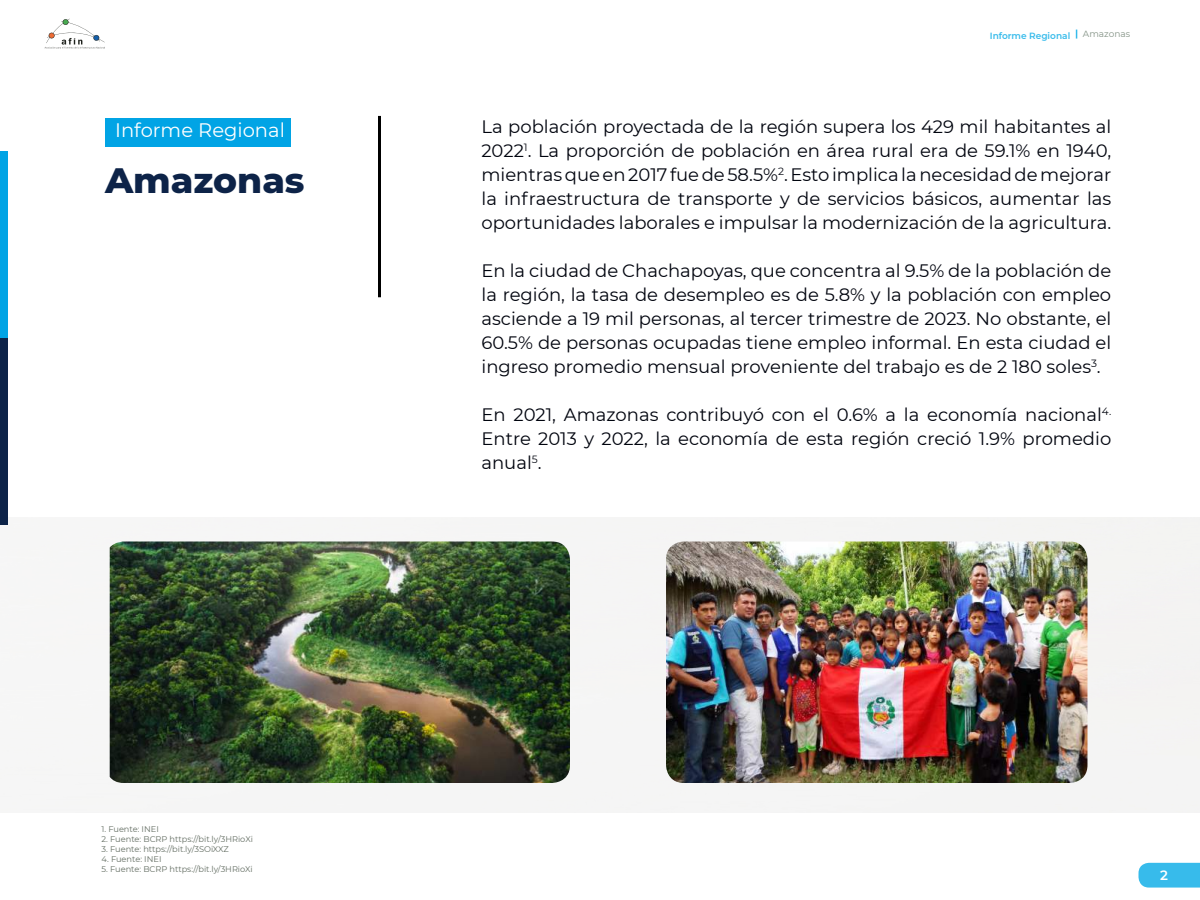
<style>
.page{position:relative;width:1200px;height:900px;background:#fff}
.page>*{position:absolute;margin:0;border:0;box-sizing:border-box;transform-origin:0 0}
.t1{font:800 36px "Montserrat";color:#0d2348}
.t2{font:19.5px "Montserrat";color:#fff}
.t3{font:18px/24px "Montserrat";color:#00040e;text-align:justify}
.t4{font:600 13.5px "Montserrat";color:#fff}
.t5{font:600 9px "Montserrat";color:#37bbeb}
.t6{font:9px "Montserrat";color:#849386}
.t7{font:8.25px "Montserrat";color:#636d62}
</style>
<div class="page">
<svg style="left:1138px;top:863px;width:62px;height:25px;background:#41beec"></svg>
<svg style="left:45px;top:19px;width:60px;height:30px"></svg>
<div style="left:106px;top:118px;width:185px;height:29px;background:#01a4e5"></div>
<hr style="left:378px;top:116px;width:3px;height:181px;background:#000">
<div style="left:0;top:151px;width:8px;height:187px;background:#01a4e5"></div>
<div style="left:0;top:338px;width:8px;height:187px;background:#0d2348"></div>
<img style="left:110px;top:542px;width:460px;height:241px">
<img style="left:666px;top:542px;width:422px;height:241px">
<p class="t2" style="left:115px;top:117px;width:171px">Informe Regional</p>
<h1 class="t1" style="left:105px;top:154px;width:201px">Amazonas</h1>
<p class="t7" style="left:101px;top:824px;width:59px">1. Fuente: INEI</p>
<p class="t7" style="left:101px;top:834px;width:153px">2. Fuente: BCRP https://bit.ly/3HRioXi</p>
<p class="t7" style="left:101px;top:843px;width:129px">3. Fuente: https://bit.ly/3SOiXXZ</p>
<p class="t7" style="left:101px;top:853px;width:62px">4. Fuente: INEI</p>
<p class="t7" style="left:101px;top:863px;width:153px">5. Fuente: BCRP https://bit.ly/3HRioXi</p>
<p class="t5" style="left:990px;top:29px;width:82px">Informe Regional</p>
<p class="t6" style="left:1083px;top:28px;width:49px">Amazonas</p>
<p class="t3" style="left:482px;top:114px;width:631px">La población proyectada de la región supera los 429 mil habitantes al 2022<sup>1</sup>. La proporción de población en área rural era de 59.1% en 1940, mientras que en 2017 fue de 58.5%<sup>2</sup>. Esto implica la necesidad de mejorar la infraestructura de transporte y de servicios básicos, aumentar las oportunidades laborales e impulsar la modernización de la agricultura.</p>
<p class="t3" style="left:482px;top:258px;width:631px">En la ciudad de Chachapoyas, que concentra al 9.5% de la población de la región, la tasa de desempleo es de 5.8% y la población con empleo asciende a 19 mil personas, al tercer trimestre de 2023. No obstante, el 60.5% de personas ocupadas tiene empleo informal. En esta ciudad el ingreso promedio mensual proveniente del trabajo es de 2 180 soles<sup>3</sup>.</p>
<p class="t3" style="left:482px;top:402px;width:631px">En 2021, Amazonas contribuyó con el 0.6% a la economía nacional<sup>4.<br></sup>Entre 2013 y 2022, la economía de esta región creció 1.9% promedio anual<sup>5</sup>.</p>
<p class="t4" style="left:1160px;top:865px;width:9px">2</p>
</div>
